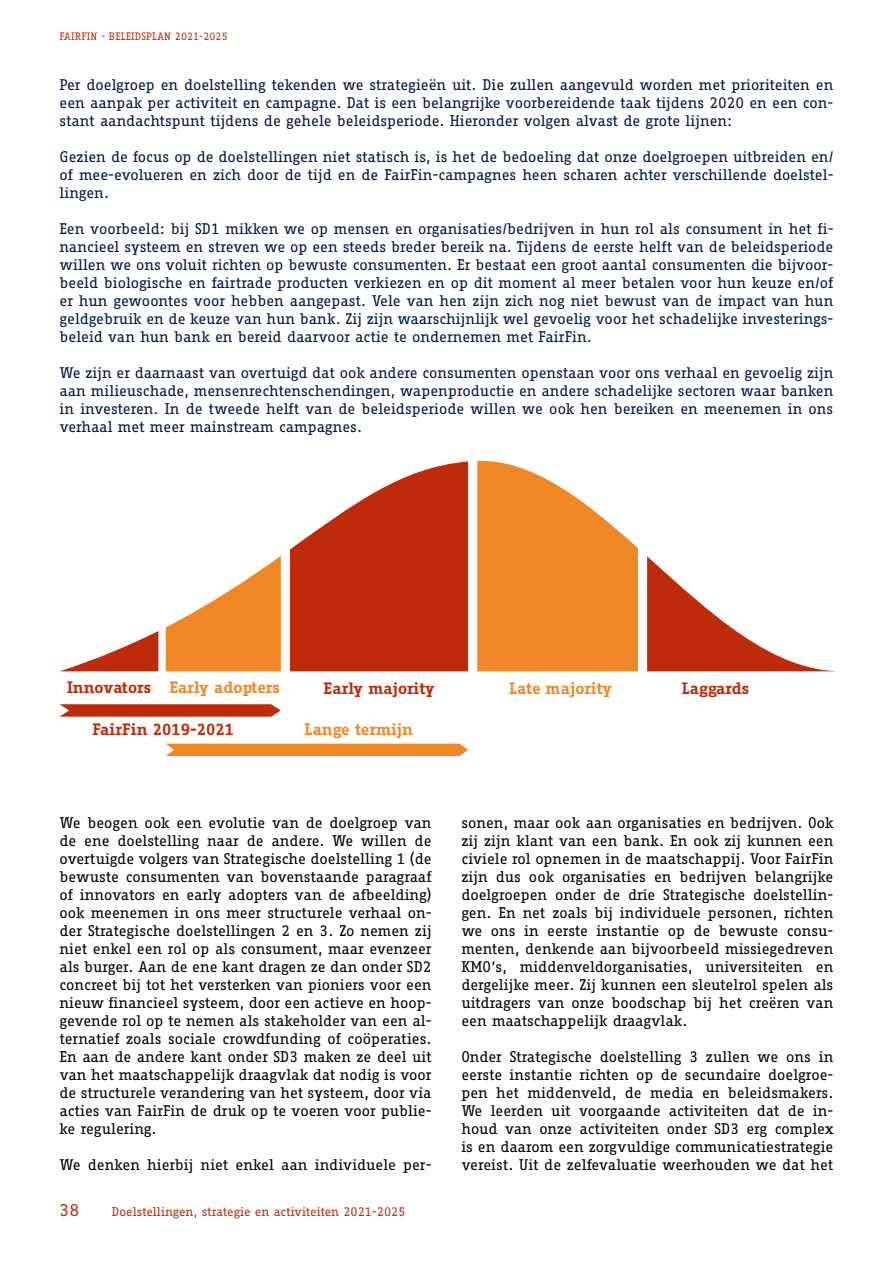
<style>
.page{position:relative;width:893px;height:1263px;background:#fff}
.page>*{position:absolute;margin:0;border:0;box-sizing:border-box;transform-origin:0 0}
.t1{font:16.95px "Fago Correspondence Serif Pro";color:#bd2c0b}
.t2{font:700 16.05px "Fago Correspondence Serif Pro";color:#bd2b0a}
.t3{font:700 16.05px "Fago Correspondence Serif Pro";color:#f08726}
.t4{font:15px/18px "Fago Correspondence Serif Pro";letter-spacing:-.005em;color:#000;text-align:justify}
.t5{font:15px/18px "Fago Correspondence Serif Pro";letter-spacing:-.005em;color:#01154a;text-align:justify}
.t6{font:12.3px "Fago Correspondence Serif Pro";letter-spacing:-.005em;color:#bd2c0b}
.t7{font:10.5px "Fago Correspondence Serif Pro";letter-spacing:.005em;color:#bd2c0b}
</style>
<div class="page">
<svg style="left:60px;top:704px;width:221px;height:13px;background:#c23c1e"></svg>
<div style="left:166px;top:744px;width:302px;height:12px;background:#f08726"></div>
<svg style="left:61px;top:631px;width:97px;height:40px"></svg>
<svg style="left:166px;top:556px;width:115px;height:115px"></svg>
<svg style="left:290px;top:461px;width:178px;height:210px"></svg>
<svg style="left:477px;top:460px;width:161px;height:211px;background:#f29947"></svg>
<svg style="left:647px;top:556px;width:192px;height:116px"></svg>
<p class="t7" style="left:60px;top:31px;width:170px">FAIRFIN - BELEIDSPLAN 2021-2025</p>
<p class="t5" style="left:60px;top:76px;width:775px">Per doelgroep en doelstelling tekenden we strategieën uit. Die zullen aangevuld worden met prioriteiten en een aanpak per activiteit en campagne. Dat is een belangrijke voorbereidende taak tijdens 2020 en een con&shy;stant aandachtspunt tijdens de gehele beleidsperiode. Hieronder volgen alvast de grote lijnen:</p>
<p class="t5" style="left:60px;top:148px;width:775px">Gezien de focus op de doelstellingen niet statisch is, is het de bedoeling dat onze doelgroepen uitbreiden en/ of mee-evolueren en zich door de tijd en de FairFin-campagnes heen scharen achter verschillende doelstel&shy;lingen.</p>
<p class="t5" style="left:60px;top:220px;width:775px">Een voorbeeld: bij SD1 mikken we op mensen en organisaties/bedrijven in hun rol als consument in het fi&shy;nancieel systeem en streven we op een steeds breder bereik na. Tijdens de eerste helft van de beleidsperiode willen we ons voluit richten op bewuste consumenten. Er bestaat een groot aantal consumenten die bijvoor&shy;beeld biologische en fairtrade producten verkiezen en op dit moment al meer betalen voor hun keuze en/of er hun gewoontes voor hebben aangepast. Vele van hen zijn zich nog niet bewust van de impact van hun geldgebruik en de keuze van hun bank. Zij zijn waarschijnlijk wel gevoelig voor het schadelijke investerings&shy;beleid van hun bank en bereid daarvoor actie te ondernemen met FairFin.</p>
<p class="t5" style="left:60px;top:364px;width:775px">We zijn er daarnaast van overtuigd dat ook andere consumenten openstaan voor ons verhaal en gevoelig zijn aan milieuschade, mensenrechtenschendingen, wapenproductie en andere schadelijke sectoren waar banken in investeren. In de tweede helft van de beleidsperiode willen we ook hen bereiken en meenemen in ons verhaal met meer mainstream campagnes.</p>
<p class="t2" style="left:67px;top:677px;width:86px">Innovators</p>
<p class="t2" style="left:92px;top:720px;width:143px">FairFin 2019-2021</p>
<p class="t3" style="left:304px;top:720px;width:110px">Lange termijn</p>
<p class="t3" style="left:169px;top:677px;width:112px">Early adopters</p>
<p class="t2" style="left:323px;top:678px;width:113px">Early majority</p>
<p class="t3" style="left:509px;top:678px;width:105px">Late majority</p>
<p class="t2" style="left:682px;top:678px;width:69px">Laggards</p>
<p class="t4" style="left:60px;top:814px;width:374px">We beogen ook een evolutie van de doelgroep van de ene doelstelling naar de andere. We willen de overtuigde volgers van Strategische doelstelling 1 (de bewuste consumenten van bovenstaande paragraaf of innovators en early adopters van de afbeelding) ook meenemen in ons meer structurele verhaal on&shy;der Strategische doelstellingen 2 en 3. Zo nemen zij niet enkel een rol op als consument, maar evenzeer als burger. Aan de ene kant dragen ze dan onder SD2 concreet bij tot het versterken van pioniers voor een nieuw financieel systeem, door een actieve en hoop&shy;gevende rol op te nemen als stakeholder van een al&shy;ternatief zoals sociale crowdfunding of coöperaties.<br>En aan de andere kant onder SD3 maken ze deel uit van het maatschappelijk draagvlak dat nodig is voor de structurele verandering van het systeem, door via acties van FairFin de druk op te voeren voor publie&shy;ke regulering.</p>
<p class="t4" style="left:60px;top:1156px;width:374px">We denken hierbij niet enkel aan individuele per-</p>
<p class="t1" style="left:60px;top:1201px;width:21px">38</p>
<p class="t6" style="left:112px;top:1205px;width:295px">Doelstellingen, strategie en activiteiten 2021-2025</p>
<p class="t4" style="left:461px;top:814px;width:374px">sonen, maar ook aan organisaties en bedrijven. Ook zij zijn klant van een bank. En ook zij kunnen een civiele rol opnemen in de maatschappij. Voor FairFin zijn dus ook organisaties en bedrijven belangrijke doelgroepen onder de drie Strategische doelstellin&shy;gen. En net zoals bij individuele personen, richten we ons in eerste instantie op de bewuste consu&shy;menten, denkende aan bijvoorbeeld missiegedreven KMO’s, middenveldorganisaties, universiteiten en dergelijke meer. Zij kunnen een sleutelrol spelen als uitdragers van onze boodschap bij het creëren van een maatschappelijk draagvlak.</p>
<p class="t4" style="left:461px;top:1048px;width:374px">Onder Strategische doelstelling 3 zullen we ons in eerste instantie richten op de secundaire doelgroe&shy;pen het middenveld, de media en beleidsmakers.<br>We leerden uit voorgaande activiteiten dat de in&shy;houd van onze activiteiten onder SD3 erg complex is en daarom een zorgvuldige communicatiestrategie vereist. Uit de zelfevaluatie weerhouden we dat het</p>
</div>
